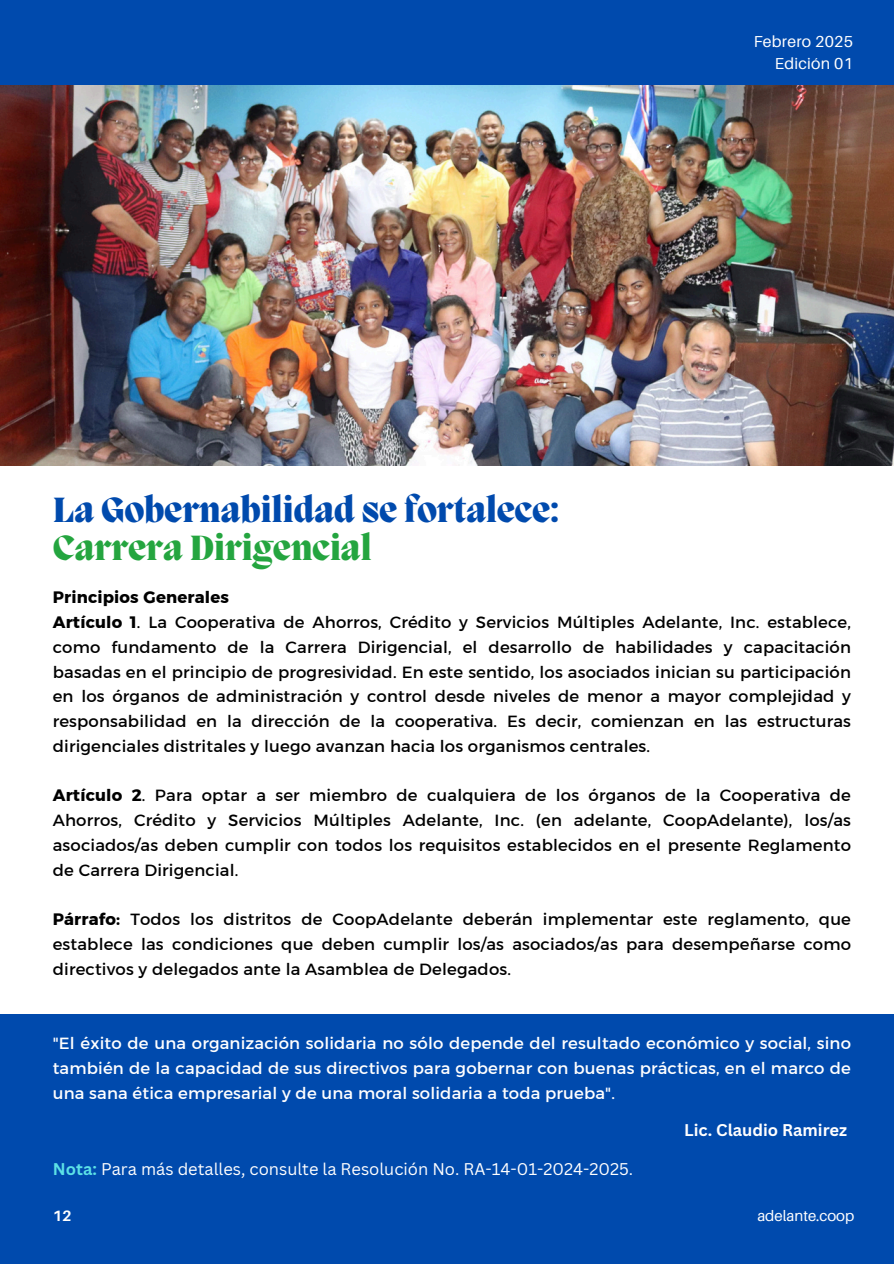
<style>
.page{position:relative;width:894px;height:1264px;background:#fff}
.page>*{position:absolute;margin:0;border:0;box-sizing:border-box;transform-origin:0 0}
.t1{font:800 36px/38.2px "Migra";color:#004aad}
.t2{font:16.5px/24.8px "Kief Montaser Regular";letter-spacing:.01em;color:#000;text-align:justify}
.t3{font:16.5px/24.8px "Kief Montaser Regular";letter-spacing:.01em;color:#fff;text-align:justify}
.t4{font:16.5px "Canva Sans";color:#fff}
.t5{font:16.5px "Kief Montaser Bold";letter-spacing:.01em;color:#000}
.t6{font:700 16.5px "Canva Sans";color:#fff}
.t7{font:15.9px "Aileron";letter-spacing:.015em;color:#fff}
.t8{font:15px "Aileron";color:#fff}
.t9{font:700 15px "Aileron";color:#fff}
.s1{color:#24a53f}
.s2{font-family:"Kief Montaser Bold"}
.s3{font-weight:700;color:#5ce1e6}
</style>
<div class="page">
<div style="left:0;top:1014px;width:893px;height:249px;background:#004aad"></div>
<div style="left:0;top:0;width:893px;height:85px;background:#004aad"></div>
<img style="left:0;top:85px;width:893px;height:380px">
<p class="t1" style="left:53px;top:493px;width:508px">La Gobernabilidad se fortalece:<br><span class="s1">Carrera Dirigencial</span></p>
<p class="t7" style="left:753px;top:32px;width:101px">Febrero 2025</p>
<p class="t7" style="left:774px;top:53px;width:80px">Edición 01</p>
<p class="t5" style="left:53px;top:587px;width:178px">Principios Generales</p>
<p class="t2" style="left:53px;top:610px;width:799px"><span class="s2">Artículo 1</span>. La Cooperativa de Ahorros, Crédito y Servicios Múltiples Adelante, Inc. establece, como fundamento de la Carrera Dirigencial, el desarrollo de habilidades y capacitación basadas en el principio de progresividad. En este sentido, los asociados inician su participación en los órganos de administración y control desde niveles de menor a mayor complejidad y responsabilidad en la dirección de la cooperativa. Es decir, comienzan en las estructuras dirigenciales distritales y luego avanzan hacia los organismos centrales.</p>
<p class="t2" style="left:53px;top:783px;width:799px"><span class="s2">Artículo 2</span>. Para optar a ser miembro de cualquiera de los órganos de la Cooperativa de Ahorros, Crédito y Servicios Múltiples Adelante, Inc. (en adelante, CoopAdelante), los/as asociados/as deben cumplir con todos los requisitos establecidos en el presente Reglamento de Carrera Dirigencial.</p>
<h1 class="t2" style="left:53px;top:907px;width:799px"><span class="s2">Párrafo:</span> Todos los distritos de CoopAdelante deberán implementar este reglamento, que establece las condiciones que deben cumplir los/as asociados/as para desempeñarse como directivos y delegados ante la Asamblea de Delegados.</h1>
<p class="t3" style="left:53px;top:1030px;width:799px">"El éxito de una organización solidaria no sólo depende del resultado económico y social, sino también de la capacidad de sus directivos para gobernar con buenas prácticas, en el marco de una sana ética empresarial y de una moral solidaria a toda prueba".</p>
<h2 class="t4" style="left:53px;top:1157px;width:581px"><span class="s3">Nota:</span> Para más detalles, consulte la Resolución No. RA-14-01-2024-2025.</h2>
<p class="t6" style="left:684px;top:1118px;width:164px">Lic. Claudio Ramirez</p>
<p class="t9" style="left:53px;top:1206px;width:20px">12</p>
<p class="t8" style="left:757px;top:1206px;width:98px">adelante.coop</p>
</div>
